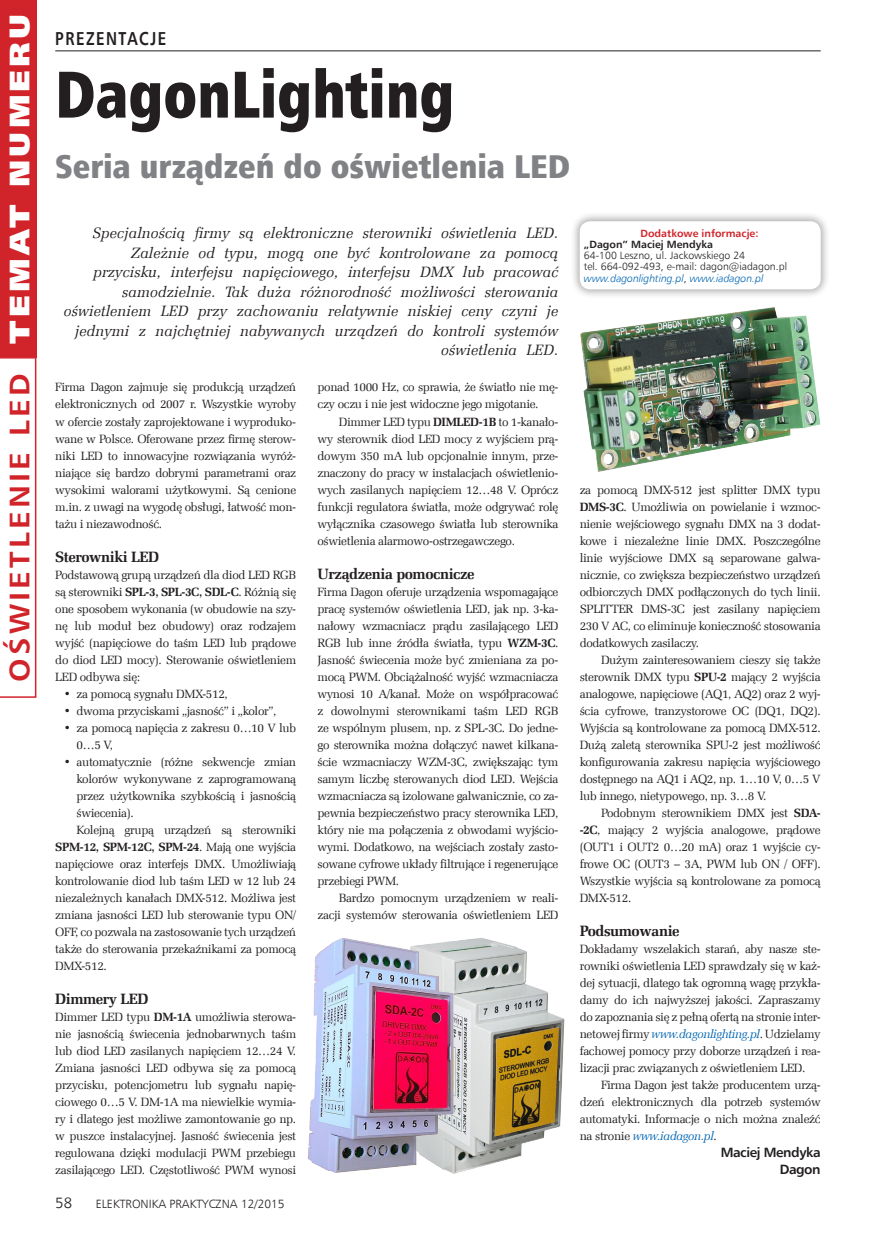
<style>
.page{position:relative;width:893px;height:1234px;background:#fff}
.page>*{position:absolute;margin:0;border:0;box-sizing:border-box;transform-origin:0 0}
._9_Tytul{font:66px "Humnst 777 X Blk Cn EU";color:#231f20;scale:.9 1}
._0_Podtytul{font:33px "Humnst 777 X Blk Cn EU";color:#808285}
._4_Podpis{font:700 28.5px "Humnst 777 EU";letter-spacing:.1em;color:#d1232a;scale:1.1 1}
._4_Podpis-2{font:28.5px "Humnst 777 X Blk EU";letter-spacing:.1em;color:#fff;scale:1.1 1}
.t1{font:700 18.75px "Humnst 777 EU";letter-spacing:.1em;color:#231f20;scale:.8 1}
._2_Lead{font:italic 15px/19.5px "Zapf Ellipt EU";letter-spacing:.005em;color:#231f20;text-align:right}
._3_Srodtytul{font:700 15px "Zapf Ellipt EU";letter-spacing:-.03em;color:#231f20}
.t2{font:15px "Humnst 777 Lt EU";color:#231f20}
._0_Autor{font:700 13.5px "Humnst 777 EU";letter-spacing:-.03em;color:#231f20}
._1_Body{font:12px/17px "Zapf Ellipt EU";letter-spacing:-.03em;color:#231f20;text-align:justify}
.t3{font:12px "Humnst 777 Lt EU";color:#231f20}
.t4{font:10.5px "Humnst 777 Lt EU";color:#231f20}
.t5{font:italic 10.5px "Humnst 777 Lt EU";color:#0166b3}
.t6{font:700 10.5px "Humnst 777 EU";color:#d1232a}
.t7{font:700 10.5px "Humnst 777 EU";color:#231f20}
.s1{font-style:normal;color:#231f20}
.s2{font-weight:700}
.s3{font-style:italic;color:#0166b3}
</style>
<div class="page">
<hr style="left:55px;top:51px;width:766px;height:1px;background:#231f20">
<div style="left:0;top:0;width:36px;height:357px;background:#d1232a"></div>
<svg style="left:0;top:357px;width:36px;height:340px"></svg>
<div style="left:570px;top:211px;width:261px;height:88px;background:#231f20;opacity:.35"></div>
<div style="left:580px;top:221px;width:241px;height:68px;background:#fff;border-radius:11px"></div>
<img style="left:456px;top:938px;width:109px;height:235px">
<img style="left:580px;top:307px;width:241px;height:165px">
<img style="left:308px;top:938px;width:148px;height:236px">
<p class="_4_Podpis-2" style="left:1px;top:343px;width:301px;rotate:-90deg">TEMAT NUMERU</p>
<p class="_4_Podpis" style="left:2px;top:681px;width:281px;rotate:-90deg">OŚWIETLENIE LED</p>
<p class="t1" style="left:55px;top:27px;width:140px">PREZENTACJE</p>
<p class="_9_Tytul" style="left:55px;top:52px;width:445px">DagonLighting</p>
<p class="_0_Podtytul" style="left:55px;top:145px;width:517px">Seria urządzeń do oświetlenia LED</p>
<p class="_2_Lead" style="left:64px;top:224px;width:496px">Specjalnością firmy są elektroniczne sterowniki oświetlenia LED.<br>Zależnie od typu, mogą one być kontrolowane za pomocą przycisku, interfejsu napięciowego, interfejsu DMX lub pracować samodzielnie. Tak duża różnorodność możliwości sterowania oświetleniem LED przy zachowaniu relatywnie niskiej ceny czyni je jednymi z najchętniej nabywanych urządzeń do kontroli systemów oświetlenia LED.</p>
<p class="t6" style="left:640px;top:226px;width:120px">Dodatkowe informacje:</p>
<p class="t7" style="left:584px;top:238px;width:131px">„Dagon” Maciej Mendyka</p>
<p class="t4" style="left:584px;top:249px;width:163px">64-100 Leszno, ul. Jackowskiego 24</p>
<p class="t4" style="left:584px;top:260px;width:205px">tel. 664-092-493, e-mail: dagon@iadagon.pl</p>
<p class="t5" style="left:584px;top:271px;width:181px">www.dagonlighting.pl<span class="s1">,</span> www.iadagon.pl</p>
<p class="_1_Body" style="left:55px;top:379px;width:242px">Firma Dagon zajmuje się produkcją urządzeń elektronicznych od 2007 r. Wszystkie wyroby w ofercie zostały zaprojektowane i wyproduko&shy;wane w Polsce. Oferowane przez firmę sterow&shy;niki LED to innowacyjne rozwiązania wyróż&shy;niające się bardzo dobrymi parametrami oraz wysokimi walorami użytkowymi. Są cenione m.in. z uwagi na wygodę obsługi, łatwość mon&shy;tażu i niezawodność.</p>
<p class="_3_Srodtytul" style="left:55px;top:547px;width:105px">Sterowniki LED</p>
<p class="_1_Body" style="left:55px;top:566px;width:242px">Podstawową grupą urządzeń dla diod LED RGB są sterowniki <span class="s2">SPL-3, SPL-3C, SDL-C</span>. Różnią się one sposobem wykonania (w obudowie na szy&shy;nę lub moduł bez obudowy) oraz rodzajem wyjść (napięciowe do taśm LED lub prądowe do diod LED mocy). Sterowanie oświetleniem LED odbywa się:</p>
<p class="_1_Body" style="left:64px;top:685px;width:166px">• za pomocą sygnału DMX-512,</p>
<p class="_1_Body" style="left:64px;top:702px;width:214px">• dwoma przyciskami „jasność” i „kolor”,</p>
<p class="_1_Body" style="left:77px;top:719px;width:221px;text-indent:-13px">• za pomocą napięcia z zakresu 0…10 V lub<br>0…5 V,</p>
<p class="_1_Body" style="left:77px;top:753px;width:221px;text-indent:-13px">• automatycznie (różne sekwencje zmian kolorów wykonywane z zaprogramowaną przez użytkownika szybkością i jasnością świecenia).</p>
<p class="_1_Body" style="left:55px;top:821px;width:242px;text-indent:21px">Kolejną grupą urządzeń są sterowniki <span class="s2">SPM-12, SPM-12C, SPM-24</span>. Mają one wyjścia napięciowe oraz interfejs DMX. Umożliwiają kontrolowanie diod lub taśm LED w 12 lub 24 niezależnych kanałach DMX-512. Możliwa jest zmiana jasności LED lub sterowanie typu ON/ OFF, co pozwala na zastosowanie tych urządzeń także do sterowania przekaźnikami za pomocą DMX-512.</p>
<p class="_3_Srodtytul" style="left:55px;top:989px;width:95px">Dimmery LED</p>
<p class="_1_Body" style="left:55px;top:1008px;width:242px">Dimmer LED typu <span class="s2">DM-1A</span> umożliwia sterowa&shy;nie jasnością świecenia jednobarwnych taśm lub diod LED zasilanych napięciem 12…24 V.<br>Zmiana jasności LED odbywa się za pomocą przycisku, potencjometru lub sygnału napię&shy;ciowego 0…5 V. DM-1A ma niewielkie wymia&shy;ry i dlatego jest możliwe zamontowanie go np. w puszce instalacyjnej. Jasność świecenia jest regulowana dzięki modulacji PWM przebiegu zasilającego LED. Częstotliwość PWM wynosi</p>
<p class="t2" style="left:55px;top:1193px;width:18px">58</p>
<p class="t3" style="left:96px;top:1196px;width:191px">ELEKTRONIKA PRAKTYCZNA 12/2015</p>
<p class="_1_Body" style="left:317px;top:379px;width:242px">ponad 1000 Hz, co sprawia, że światło nie mę&shy;czy oczu i nie jest widoczne jego migotanie.</p>
<p class="_1_Body" style="left:317px;top:413px;width:242px;text-indent:21px">Dimmer LED typu <span class="s2">DIMLED-1B</span> to 1-kanało&shy;wy sterownik diod LED mocy z wyjściem prą&shy;dowym 350 mA lub opcjonalnie innym, prze&shy;znaczony do pracy w instalacjach oświetlenio&shy;wych zasilanych napięciem 12…48 V. Oprócz funkcji regulatora światła, może odgrywać rolę wyłącznika czasowego światła lub sterownika oświetlenia alarmowo-ostrzegawczego.</p>
<p class="_3_Srodtytul" style="left:317px;top:564px;width:159px">Urządzenia pomocnicze</p>
<p class="_1_Body" style="left:317px;top:583px;width:242px">Firma Dagon oferuje urządzenia wspomagające pracę systemów oświetlenia LED, jak np. 3-ka&shy;nałowy wzmacniacz prądu zasilającego LED RGB lub inne źródła światła, typu <span class="s2">WZM-3C</span>.<br>Jasność świecenia może być zmieniana za po&shy;mocą PWM. Obciążalność wyjść wzmacniacza wynosi 10 A/kanał. Może on współpracować z dowolnymi sterownikami taśm LED RGB ze wspólnym plusem, np. z SPL-3C. Do jedne&shy;go sterownika można dołączyć nawet kilkana&shy;ście wzmacniaczy WZM-3C, zwiększając tym samym liczbę sterowanych diod LED. Wejścia wzmacniacza są izolowane galwanicznie, co za&shy;pewnia bezpieczeństwo pracy sterownika LED, który nie ma połączenia z obwodami wyjścio&shy;wymi. Dodatkowo, na wejściach zostały zasto&shy;sowane cyfrowe układy filtrujące i regenerujące przebiegi PWM.</p>
<p class="_1_Body" style="left:317px;top:889px;width:242px;text-align:right">Bardzo pomocnym urządzeniem w reali&shy;zacji systemów sterowania oświetleniem LED</p>
<p class="_1_Body" style="left:580px;top:481px;width:242px">za pomocą DMX-512 jest splitter DMX typu <span class="s2">DMS-3C</span>. Umożliwia on powielanie i wzmoc&shy;nienie wejściowego sygnału DMX na 3 dodat&shy;kowe i niezależne linie DMX. Poszczególne linie wyjściowe DMX są separowane galwa&shy;nicznie, co zwiększa bezpieczeństwo urządzeń odbiorczych DMX podłączonych do tych linii.<br>SPLITTER DMS-3C jest zasilany napięciem 230 V AC, co eliminuje konieczność stosowania dodatkowych zasilaczy.</p>
<p class="_1_Body" style="left:580px;top:651px;width:242px;text-indent:21px">Dużym zainteresowaniem cieszy się także sterownik DMX typu <span class="s2">SPU-2</span> mający 2 wyjścia analogowe, napięciowe (AQ1, AQ2) oraz 2 wyj&shy;ścia cyfrowe, tranzystorowe OC (DQ1, DQ2).<br>Wyjścia są kontrolowane za pomocą DMX-512.<br>Dużą zaletą sterownika SPU-2 jest możliwość konfigurowania zakresu napięcia wyjściowego dostępnego na AQ1 i AQ2, np. 1…10 V, 0…5 V lub innego, nietypowego, np. 3…8 V.</p>
<p class="_1_Body" style="left:580px;top:804px;width:242px;text-indent:21px">Podobnym sterownikiem DMX jest <span class="s2">SDA--2C</span>, mający 2 wyjścia analogowe, prądowe (OUT1 i OUT2 0…20 mA) oraz 1 wyjście cy&shy;frowe OC (OUT3 – 3A, PWM lub ON / OFF).<br>Wszystkie wyjścia są kontrolowane za pomocą DMX-512.</p>
<p class="_3_Srodtytul" style="left:580px;top:921px;width:101px">Podsumowanie</p>
<p class="_1_Body" style="left:580px;top:940px;width:242px">Dokładamy wszelakich starań, aby nasze ste&shy;rowniki oświetlenia LED sprawdzały się w każ&shy;dej sytuacji, dlatego tak ogromną wagę przykła&shy;damy do ich najwyższej jakości. Zapraszamy do zapoznania się z pełną ofertą na stronie inter&shy;netowej firmy <span class="s3">www.dagonlighting.pl</span>. Udzielamy fachowej pomocy przy doborze urządzeń i rea&shy;lizacji prac związanych z oświetleniem LED.</p>
<p class="_1_Body" style="left:580px;top:1076px;width:242px;text-indent:21px">Firma Dagon jest także producentem urzą&shy;dzeń elektronicznych dla potrzeb systemów automatyki. Informacje o nich można znaleźć na stronie <span class="s3">www.iadagon.pl</span>.</p>
<p class="_0_Autor" style="left:721px;top:1143px;width:101px">Maciej Mendyka</p>
<p class="_0_Autor" style="left:780px;top:1160px;width:42px">Dagon</p>
</div>
